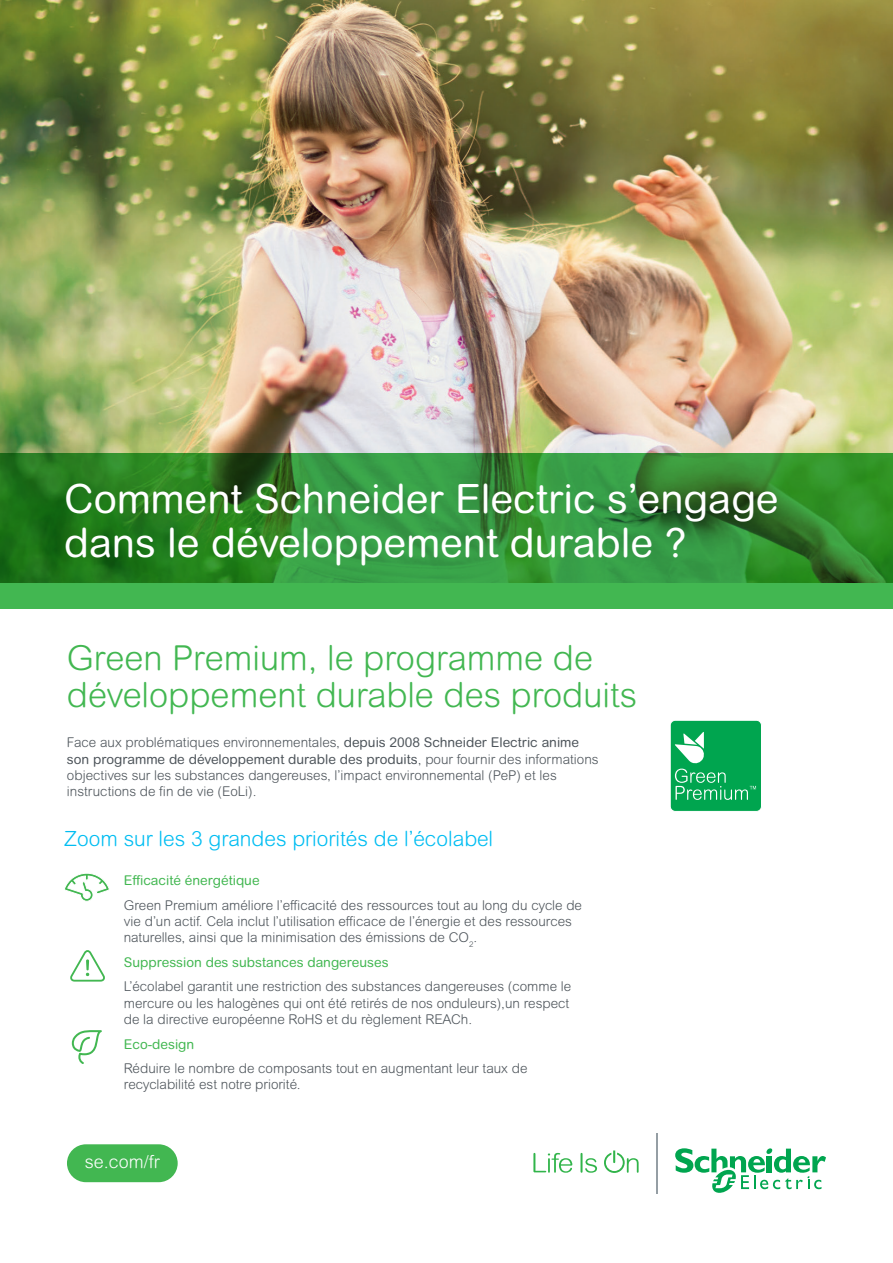
<style>
.page{position:relative;width:893px;height:1263px;background:#fff}
.page>*{position:absolute;margin:0;border:0;box-sizing:border-box;transform-origin:0 0}
.t1{font:40.5px/43.5px "Arial Rounded MT Pro";color:#fff}
.Title_Style_2{font:300 34.5px/37.5px "Arial Rounded MT Pro";color:#42b751}
.t2{font:300 21px "Arial Rounded MT Pro";color:#01bdf2}
.t3{font:300 18px "Arial Rounded MT Pro";color:#fff}
.t4{font:300 13.5px/16.2px "Arial Rounded MT Pro";color:#4d545a}
.t5{font:13.5px "Arial Rounded MT Pro";color:#42b751}
.s1{font-weight:400}
</style>
<div class="page">
<img style="left:0;top:0;width:893px;height:453px">
<div style="left:0;top:583px;width:893px;height:25px;background:#42b751"></div>
<svg style="left:0;top:453px;width:893px;height:130px;background:#2f8930"></svg>
<div style="left:67px;top:1144px;width:111px;height:38px;background:#42b751;border-radius:19px"></div>
<svg style="left:533px;top:1153px;width:39px;height:20px"></svg>
<svg style="left:580px;top:1153px;width:17px;height:20px"></svg>
<svg style="left:604px;top:1150px;width:35px;height:23px"></svg>
<svg style="left:675px;top:1148px;width:151px;height:45px"></svg>
<hr style="left:656px;top:1133px;width:1px;height:60px;background:#959ea4">
<div style="left:670px;top:720px;width:91px;height:91px;background:#00a54f;border-radius:5px"></div>
<div style="left:670px;top:720px;width:92px;height:92px;border:1px solid #fff;border-radius:5px"></div>
<svg style="left:675px;top:732px;width:81px;height:68px"></svg>
<svg style="left:65px;top:873px;width:44px;height:29px"></svg>
<svg style="left:72px;top:1030px;width:30px;height:34px"></svg>
<svg style="left:70px;top:950px;width:35px;height:32px"></svg>
<p class="t1" style="left:64px;top:479px;width:716px">Comment Schneider Electric s’engage dans le développement durable ?</p>
<p class="Title_Style_2" style="left:67px;top:640px;width:572px">Green Premium, le programme de développement durable des produits</p>
<p class="t4" style="left:67px;top:735px;width:533px">Face aux problématiques environnementales, <span class="s1">depuis 2008 Schneider Electric anime son programme de développement durable des produits</span>, pour fournir des informations objectives sur les substances dangereuses, l’impact environnemental (PeP) et les instructions de fin de vie (EoLi).</p>
<p class="t2" style="left:64px;top:826px;width:430px">Zoom sur les 3 grandes priorités de l’écolabel</p>
<p class="t5" style="left:124px;top:872px;width:137px">Efficacité énergétique</p>
<p class="t4" style="left:124px;top:897px;width:460px">Green Premium améliore l’efficacité des ressources tout au long du cycle de vie d’un actif. Cela inclut l’utilisation efficace de l’énergie et des ressources naturelles, ainsi que la minimisation des émissions de CO<sub>2</sub>.</p>
<p class="t5" style="left:124px;top:954px;width:266px">Suppression des substances dangereuses</p>
<p class="t4" style="left:124px;top:979px;width:449px">L’écolabel garantit une restriction des substances dangereuses (comme le mercure ou les halogènes qui ont été retirés de nos onduleurs),un respect de la directive européenne RoHS et du règlement REACh.</p>
<p class="t5" style="left:124px;top:1036px;width:72px">Eco-design</p>
<p class="t4" style="left:124px;top:1061px;width:405px">Réduire le nombre de composants tout en augmentant leur taux de recyclabilité est notre priorité.</p>
<p class="t3" style="left:85px;top:1151px;width:76px">se.com/fr</p>
</div>
